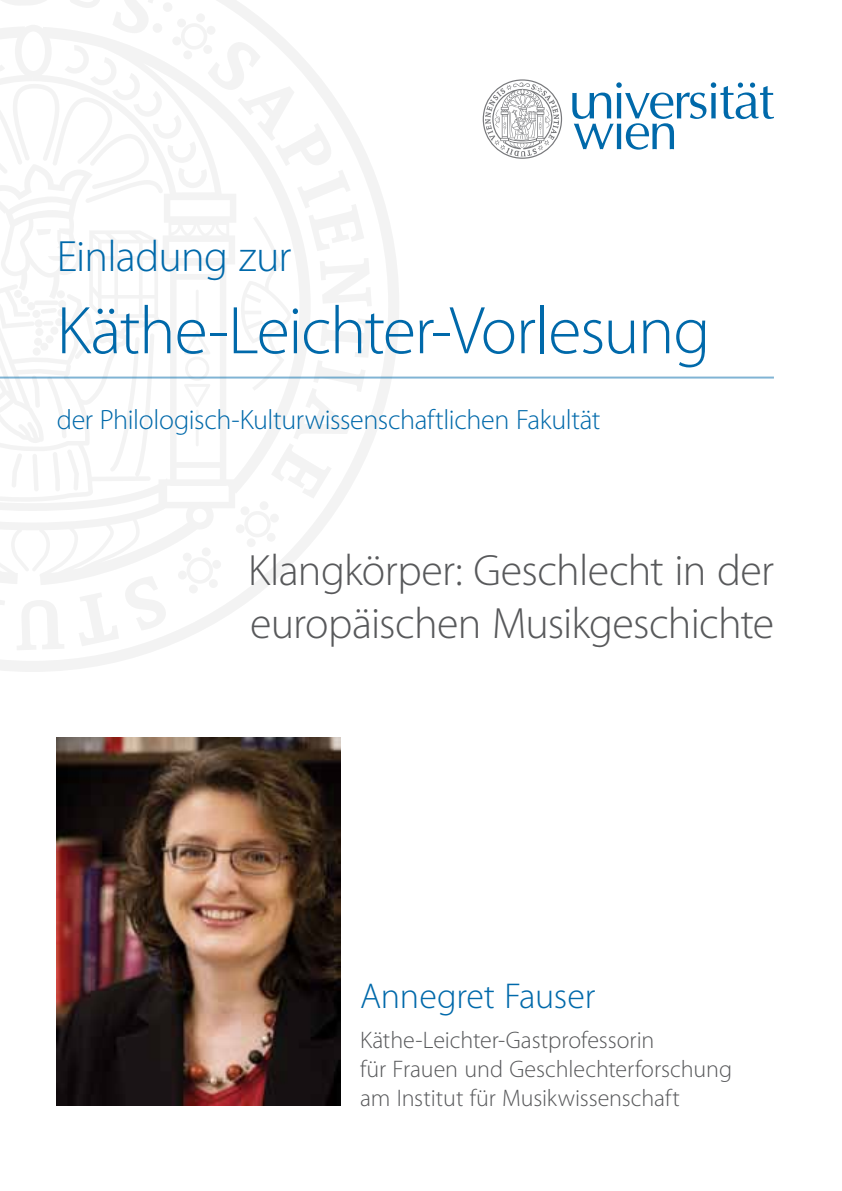
<style>
.page{position:relative;width:842px;height:1191px;background:#fff}
.page>*{position:absolute;margin:0;border:0;box-sizing:border-box;transform-origin:0 0}
.t1{font:300 68px "Myriad Pro";letter-spacing:-.02em;color:#0069aa}
.t2{font:300 44px/52.8px "Myriad Pro";letter-spacing:-.015em;color:#58595b}
.t3{font:300 44px "Myriad Pro";letter-spacing:-.02em;color:#0069aa}
.t4{font:300 36px "Myriad Pro";letter-spacing:-.005em;color:#0069aa}
.t5{font:300 28px "Myriad Pro";letter-spacing:-.015em;color:#0069aa}
.t6{font:300 24px/28.8px "Myriad Pro";letter-spacing:-.005em;color:#58595b}
</style>
<div class="page">
<svg style="left:572px;top:82px;width:202px;height:68px"></svg>
<svg style="left:483px;top:79px;width:79px;height:80px"></svg>
<svg style="left:0;top:0;width:399px;height:672px"></svg>
<hr style="left:0;top:376px;width:774px;height:2px;background:#0069aa">
<img style="left:57px;top:737px;width:283px;height:369px">
<h2 class="t3" style="left:57px;top:232px;width:236px">Einladung zur</h2>
<h1 class="t1" style="left:57px;top:293px;width:655px">Käthe-Leichter-Vorlesung</h1>
<p class="t5" style="left:57px;top:404px;width:545px">der Philologisch-Kulturwissenschaftlichen Fakultät</p>
<h2 class="t2" style="left:248px;top:544px;width:527px">Klangkörper: Geschlecht in der europäischen Musikgeschichte</h2>
<h3 class="t4" style="left:360px;top:976px;width:237px">Annegret Fauser</h3>
<p class="t6" style="left:360px;top:1026px;width:374px">Käthe-Leichter-Gastprofessorin<br>für Frauen und Geschlechterforschung am Institut für Musikwissenschaft</p>
</div>
